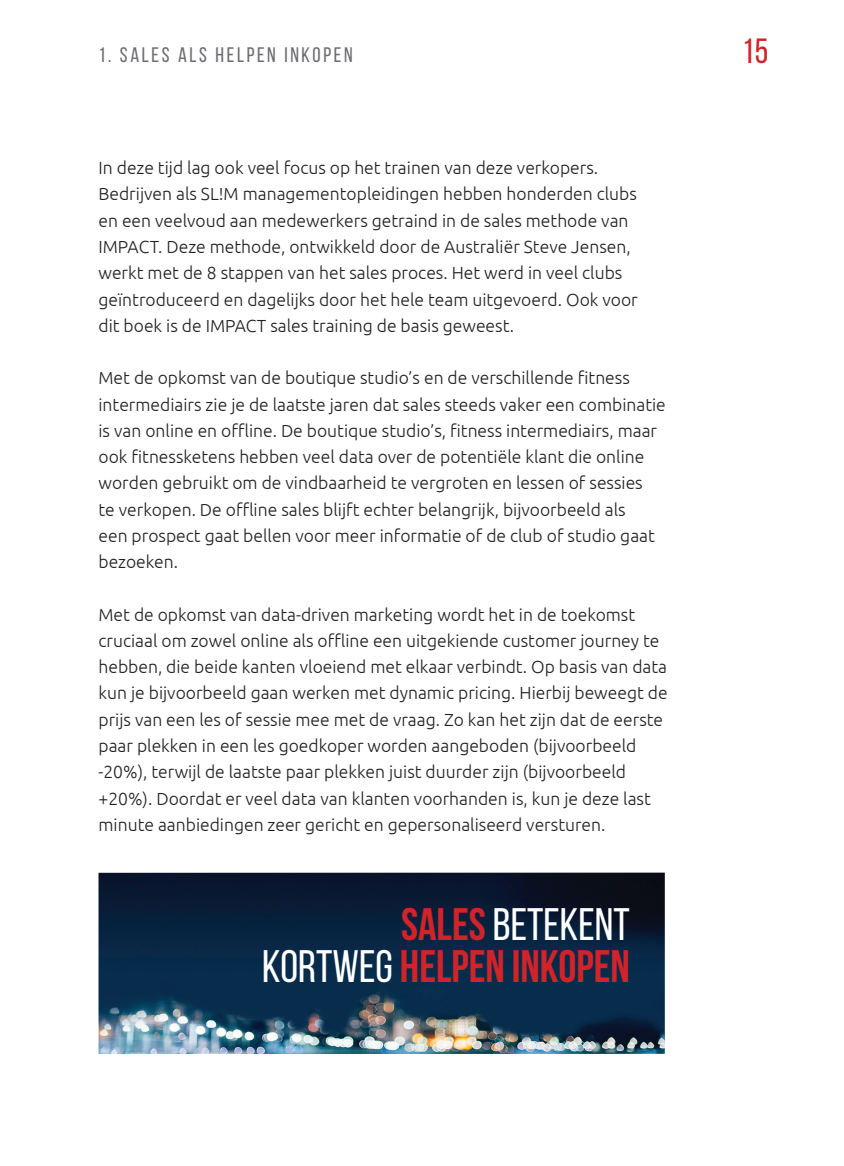
<style>
.page{position:relative;width:844px;height:1166px;background:#fff}
.page>*{position:absolute;margin:0;border:0;box-sizing:border-box;transform-origin:0 0}
.t1{font:700 45.5px/42px "Bebas Neue";color:#d1232a;text-align:right}
.t2{font:35px "Bebas Neue";color:#d1232a}
.t3{font:21px "Bebas Neue";letter-spacing:.125em;color:#6c6d70}
.t4{font:300 17.5px/26.2px "Ubuntu";color:#231f20}
.s1{font-weight:400;color:#fff}
</style>
<div class="page">
<img style="left:98px;top:872px;width:567px;height:181px">
<p class="t3" style="left:98px;top:44px;width:256px">1. SALES ALS HELPEN INKOPEN</p>
<h2 class="t2" style="left:742px;top:32px;width:28px">15</h2>
<p class="t4" style="left:98px;top:154px;width:541px">In deze tijd lag ook veel focus op het trainen van deze verkopers.<br>Bedrijven als SL!M managementopleidingen hebben honderden clubs en een veelvoud aan medewerkers getraind in de sales methode van IMPACT. Deze methode, ontwikkeld door de Australiër Steve Jensen, werkt met de 8 stappen van het sales proces. Het werd in veel clubs geïntroduceerd en dagelijks door het hele team uitgevoerd. Ook voor dit boek is de IMPACT sales training de basis geweest.</p>
<p class="t4" style="left:98px;top:364px;width:569px">Met de opkomst van de boutique studio’s en de verschillende fitness intermediairs zie je de laatste jaren dat sales steeds vaker een combinatie is van online en offline. De boutique studio’s, fitness intermediairs, maar ook fitnessketens hebben veel data over de potentiële klant die online worden gebruikt om de vindbaarheid te vergroten en lessen of sessies<br>te verkopen. De offline sales blijft echter belangrijk, bijvoorbeeld als<br>een prospect gaat bellen voor meer informatie of de club of studio gaat bezoeken.</p>
<p class="t4" style="left:98px;top:601px;width:571px">Met de opkomst van data-driven marketing wordt het in de toekomst cruciaal om zowel online als offline een uitgekiende customer journey te hebben, die beide kanten vloeiend met elkaar verbindt. Op basis van data kun je bijvoorbeeld gaan werken met dynamic pricing. Hierbij beweegt de prijs van een les of sessie mee met de vraag. Zo kan het zijn dat de eerste paar plekken in een les goedkoper worden aangeboden (bijvoorbeeld -20%), terwijl de laatste paar plekken juist duurder zijn (bijvoorbeeld +20%). Doordat er veel data van klanten voorhanden is, kun je deze last minute aanbiedingen zeer gericht en gepersonaliseerd versturen.</p>
<h1 class="t1" style="left:262px;top:902px;width:369px">SALES <span class="s1">BETEKENT<br>KORTWEG</span> HELPEN INKOPEN</h1>
</div>
